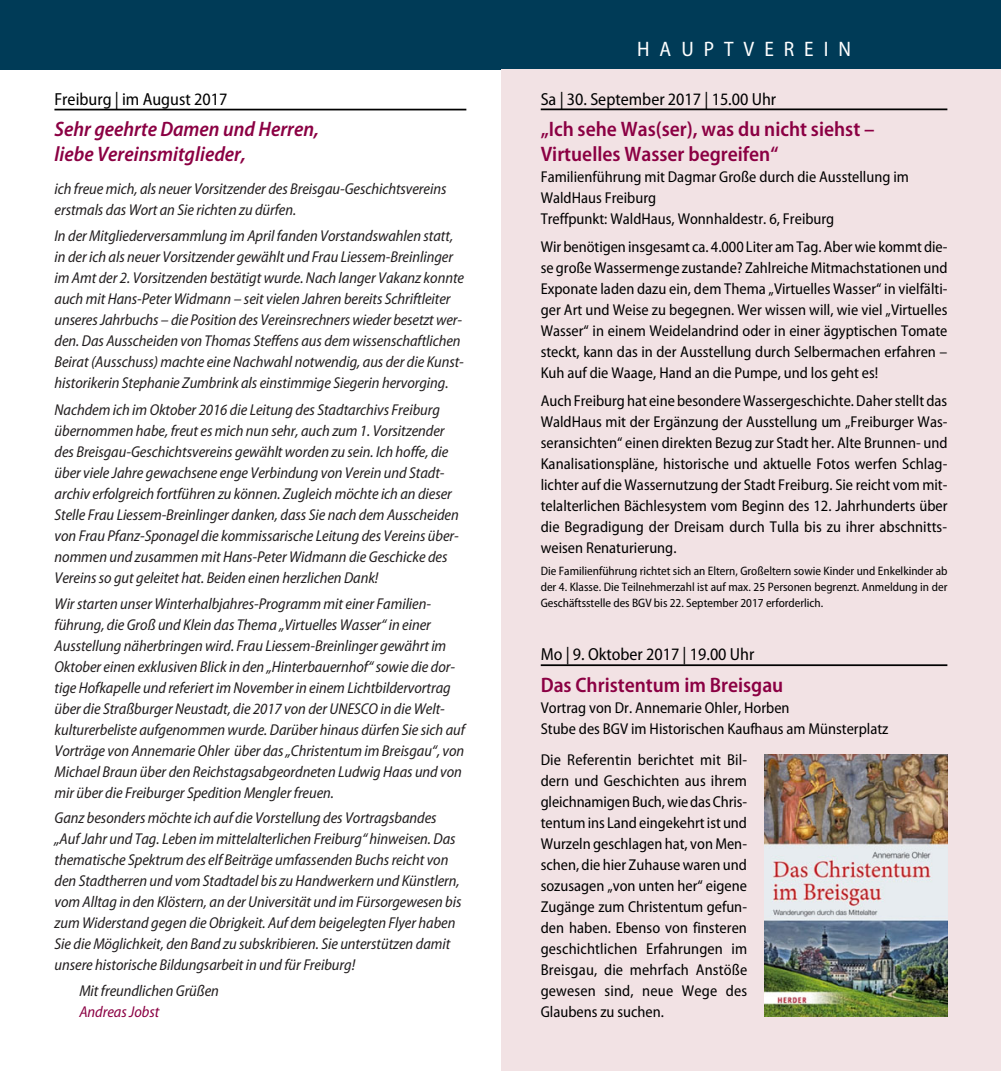
<style>
.page{position:relative;width:1001px;height:1071px;background:#fff}
.page>*{position:absolute;margin:0;border:0;box-sizing:border-box;transform-origin:0 0}
.t1{font:600 semi-condensed 21px/24.5px "Myriad Pro";color:#8b0043}
.t2{font:italic 600 semi-condensed 21px/24.5px "Myriad Pro";color:#8b0043}
.t3{font:semi-condensed 21px "Myriad Pro";letter-spacing:.475em;color:#fff}
.t4{font:semi-condensed 17.5px "Myriad Pro";color:#000}
.t5{font:italic semi-condensed 15.75px/21px "Myriad Pro";letter-spacing:-.005em;color:#231f20}
.t6{font:semi-condensed 15.75px/21px "Myriad Pro";color:#000;text-align:justify}
.t7{font:italic semi-condensed 15.75px "Myriad Pro";letter-spacing:-.005em;color:#8b0043}
.t8{font:semi-condensed 12.25px/15.8px "Myriad Pro";color:#000;text-align:justify}
</style>
<div class="page">
<div style="left:0;top:0;width:1001px;height:69px;background:#003b57"></div>
<div style="left:501px;top:69px;width:500px;height:1002px;background:#f2e2e4"></div>
<hr style="left:54px;top:109px;width:412px;height:1px;background:#000">
<hr style="left:541px;top:108px;width:406px;height:2px;background:#000">
<hr style="left:541px;top:664px;width:406px;height:2px;background:#000">
<img style="left:765px;top:755px;width:182px;height:262px">
<p class="t4" style="left:55px;top:92px;width:174px">Freiburg | im August 2017</p>
<h1 class="t2" style="left:55px;top:119px;width:266px">Sehr geehrte Damen und Herren, liebe Vereinsmitglieder,</h1>
<p class="t5" style="left:55px;top:180px;width:393px">ich freue mich, als neuer Vorsitzender des Breisgau-Geschichtsvereins erstmals das Wort an Sie richten zu dürfen.</p>
<p class="t5" style="left:55px;top:227px;width:411px">In der Mitgliederversammlung im April fanden Vorstandswahlen statt, in der ich als neuer Vorsitzender gewählt und Frau Liessem-Breinlinger im Amt der 2. Vorsitzenden bestätigt wurde. Nach langer Vakanz konnte auch mit Hans-Peter Widmann – seit vielen Jahren bereits Schriftleiter unseres Jahrbuchs – die Position des Vereinsrechners wieder besetzt wer&shy;den. Das Ausscheiden von Thomas Steffens aus dem wissenschaftlichen Beirat (Ausschuss) machte eine Nachwahl notwendig, aus der die Kunst&shy;historikerin Stephanie Zumbrink als einstimmige Siegerin hervorging.</p>
<p class="t5" style="left:55px;top:400px;width:406px">Nachdem ich im Oktober 2016 die Leitung des Stadtarchivs Freiburg übernommen habe, freut es mich nun sehr, auch zum 1. Vorsitzender des Breisgau-Geschichtsvereins gewählt worden zu sein. Ich hoffe, die über viele Jahre gewachsene enge Verbindung von Verein und Stadt&shy;archiv erfolgreich fortführen zu können. Zugleich möchte ich an dieser Stelle Frau Liessem-Breinlinger danken, dass Sie nach dem Ausscheiden von Frau Pfanz-Sponagel die kommissarische Leitung des Vereins über&shy;nommen und zusammen mit Hans-Peter Widmann die Geschicke des Vereins so gut geleitet hat. Beiden einen herzlichen Dank!</p>
<p class="t5" style="left:55px;top:594px;width:412px">Wir starten unser Winterhalbjahres-Programm mit einer Familien&shy;führung, die Groß und Klein das Thema „Virtuelles Wasser“ in einer Ausstellung näherbringen wird. Frau Liessem-Breinlinger gewährt im Oktober einen exklusiven Blick in den „Hinterbauernhof“ sowie die dor&shy;tige Hofkapelle und referiert im November in einem Lichtbildervortrag über die Straßburger Neustadt, die 2017 von der UNESCO in die Welt&shy;kulturerbeliste aufgenommen wurde. Darüber hinaus dürfen Sie sich auf Vorträge von Annemarie Ohler über das „Christentum im Breisgau“, von Michael Braun über den Reichstagsabgeordneten Ludwig Haas und von mir über die Freiburger Spedition Mengler freuen.</p>
<p class="t5" style="left:55px;top:809px;width:409px">Ganz besonders möchte ich auf die Vorstellung des Vortragsbandes „Auf Jahr und Tag. Leben im mittelalterlichen Freiburg“ hinweisen. Das thematische Spektrum des elf Beiträge umfassenden Buchs reicht von den Stadtherren und vom Stadtadel bis zu Handwerkern und Künstlern, vom Alltag in den Klöstern, an der Universität und im Fürsorgewesen bis zum Widerstand gegen die Obrigkeit. Auf dem beigelegten Flyer haben Sie die Möglichkeit, den Band zu subskribieren. Sie unterstützen damit unsere historische Bildungsarbeit in und für Freiburg!</p>
<p class="t5" style="left:79px;top:982px;width:141px">Mit freundlichen Grüßen</p>
<p class="t7" style="left:79px;top:1006px;width:81px">Andreas Jobst</p>
<h1 class="t3" style="left:637px;top:42px;width:215px">HAUPTVEREIN</h1>
<p class="t4" style="left:541px;top:92px;width:237px">Sa | 30. September 2017 | 15.00 Uhr</p>
<h1 class="t1" style="left:541px;top:119px;width:335px">„Ich sehe Was(ser), was du nicht siehst –<br>Virtuelles Wasser begreifen“</h1>
<p class="t6" style="left:541px;top:167px;width:370px;text-align:left">Familienführung mit Dagmar Große durch die Ausstellung im<br>WaldHaus Freiburg<br>Treffpunkt: WaldHaus, Wonnhaldestr. 6, Freiburg</p>
<p class="t6" style="left:541px;top:237px;width:408px">Wir benötigen insgesamt ca. 4.000 Liter am Tag. Aber wie kommt die&shy;se große Wassermenge zustande? Zahlreiche Mitmachstationen und Exponate laden dazu ein, dem Thema „Virtuelles Wasser“ in vielfälti&shy;ger Art und Weise zu begegnen. Wer wissen will, wie viel „Virtuelles Wasser“ in einem Weidelandrind oder in einer ägyptischen Tomate steckt, kann das in der Ausstellung durch Selbermachen erfahren – Kuh auf die Waage, Hand an die Pumpe, und los geht es!</p>
<p class="t6" style="left:541px;top:391px;width:408px">Auch Freiburg hat eine besondere Wassergeschichte. Daher stellt das WaldHaus mit der Ergänzung der Ausstellung um „Freiburger Was&shy;seransichten“ einen direkten Bezug zur Stadt her. Alte Brunnen- und Kanalisationspläne, historische und aktuelle Fotos werfen Schlag&shy;lichter auf die Wassernutzung der Stadt Freiburg. Sie reicht vom mit&shy;telalterlichen Bächlesystem vom Beginn des 12. Jahrhunderts über die Begradigung der Dreisam durch Tulla bis zu ihrer abschnitts&shy;weisen Renaturierung.</p>
<p class="t8" style="left:541px;top:564px;width:408px">Die Familienführung richtet sich an Eltern, Großeltern sowie Kinder und Enkelkinder ab der 4. Klasse. Die Teilnehmerzahl ist auf max. 25 Personen begrenzt. Anmeldung in der Geschäftsstelle des BGV bis 22. September 2017 erforderlich.</p>
<p class="t4" style="left:541px;top:648px;width:215px">Mo | 9. Oktober 2017 | 19.00 Uhr</p>
<h1 class="t1" style="left:541px;top:674px;width:244px">Das Christentum im Breisgau</h1>
<p class="t6" style="left:541px;top:698px;width:349px">Vortrag von Dr. Annemarie Ohler, Horben<br>Stube des BGV im Historischen Kaufhaus am Münsterplatz</p>
<p class="t6" style="left:541px;top:751px;width:208px">Die Referentin berichtet mit Bil&shy;dern und Geschichten aus ihrem gleichnamigen Buch, wie das Chris&shy;tentum ins Land eingekehrt ist und Wurzeln geschlagen hat, von Men&shy;schen, die hier Zuhause waren und sozusagen „von unten her“ eigene Zugänge zum Christentum gefun&shy;den haben. Ebenso von finsteren geschichtlichen Erfahrungen im Breisgau, die mehrfach Anstöße gewesen sind, neue Wege des Glaubens zu suchen.</p>
</div>
